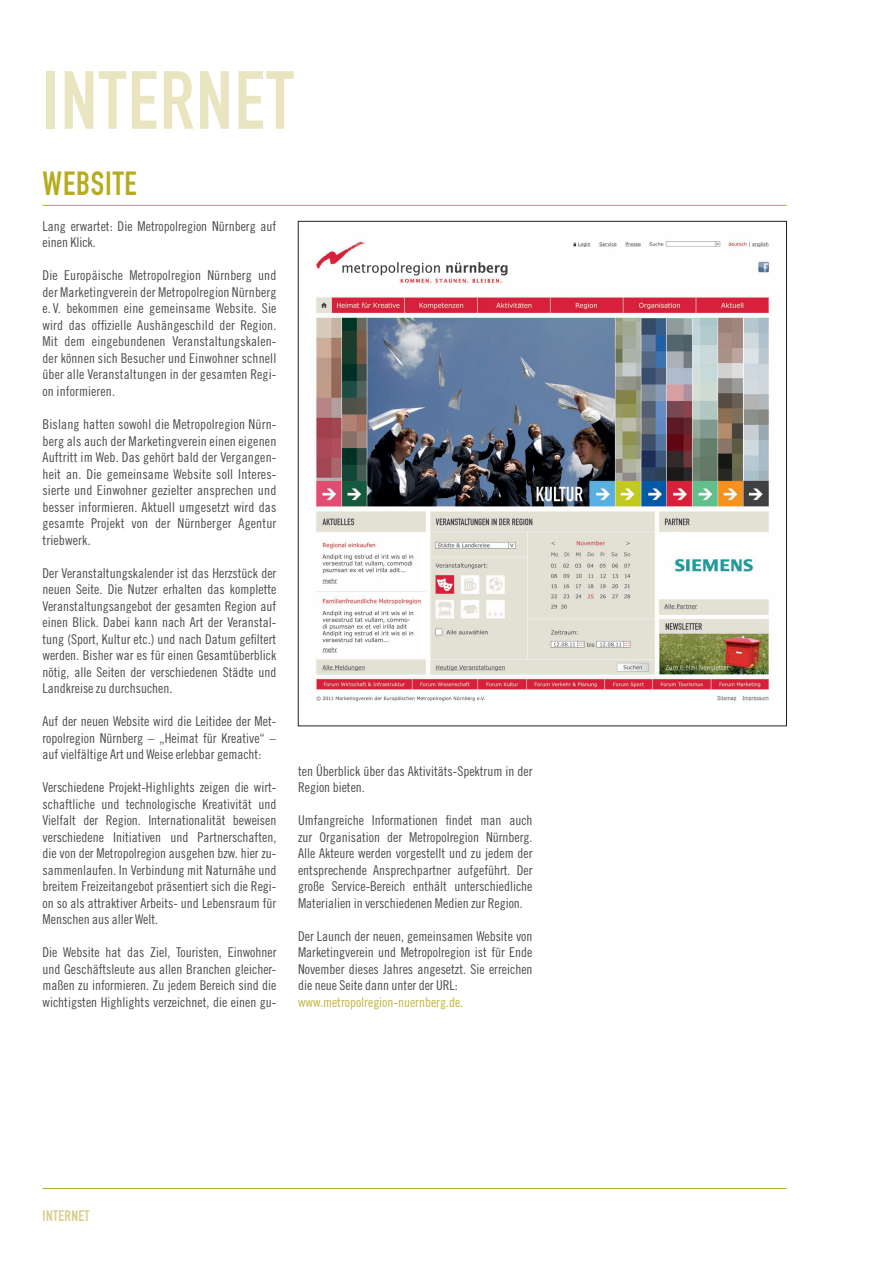
<style>
.page{position:relative;width:893px;height:1263px;background:#fff}
.page>*{position:absolute;margin:0;border:0;box-sizing:border-box;transform-origin:0 0}
.t1{font:81px "DIN Engschrift LT";letter-spacing:.025em;color:#eae5c1}
.t2{font:33px "DIN Engschrift LT";letter-spacing:.025em;color:#b7ab20}
.t3{font:15px "DIN Engschrift LT";letter-spacing:.025em;color:#d7ce8b}
.t4{font:13.5px/16.5px "Trade Gothic LT Cond Eighteen";color:#4b4c4d;text-align:justify}
.t5{font:13.5px "Trade Gothic LT Cond Eighteen";color:#c0b441}
</style>
<div class="page">
<img style="left:315px;top:241px;width:455px;height:461px">
<hr style="left:43px;top:1188px;width:744px;height:1px;background:#b7ab20">
<hr style="left:43px;top:205px;width:744px;height:1px;background:#b7ab20">
<h1 class="t1" style="left:43px;top:53px;width:252px">INTERNET</h1>
<h2 class="t2" style="left:43px;top:164px;width:96px">WEBSITE</h2>
<p class="t4" style="left:43px;top:218px;width:235px">Lang erwartet: Die Metropolregion Nürnberg auf einen Klick.</p>
<p class="t4" style="left:43px;top:267px;width:235px">Die Europäische Metropolregion Nürnberg und der Marketingverein der Metropolregion Nürnberg e. V. bekommen eine gemeinsame Website. Sie wird das offizielle Aushängeschild der Region.<br>Mit dem eingebundenen Veranstaltungskalen&shy;der können sich Besucher und Einwohner schnell über alle Veranstaltungen in der gesamten Regi&shy;on informieren.</p>
<p class="t4" style="left:43px;top:416px;width:235px">Bislang hatten sowohl die Metropolregion Nürn&shy;berg als auch der Marketingverein einen eigenen Auftritt im Web. Das gehört bald der Vergangen&shy;heit an. Die gemeinsame Website soll Interes&shy;sierte und Einwohner gezielter ansprechen und besser informieren. Aktuell umgesetzt wird das gesamte Projekt von der Nürnberger Agentur triebwerk.</p>
<p class="t4" style="left:43px;top:564px;width:235px">Der Veranstaltungskalender ist das Herzstück der neuen Seite. Die Nutzer erhalten das komplette Veranstaltungsangebot der gesamten Region auf einen Blick. Dabei kann nach Art der Veranstal&shy;tung (Sport, Kultur etc.) und nach Datum gefiltert werden. Bisher war es für einen Gesamtüberblick nötig, alle Seiten der verschiedenen Städte und Landkreise zu durchsuchen.</p>
<p class="t4" style="left:43px;top:713px;width:235px">Auf der neuen Website wird die Leitidee der Met&shy;ropolregion Nürnberg – „Heimat für Kreative“ – auf vielfältige Art und Weise erlebbar gemacht:</p>
<p class="t4" style="left:43px;top:779px;width:235px">Verschiedene Projekt-Highlights zeigen die wirt&shy;schaftliche und technologische Kreativität und Vielfalt der Region. Internationalität beweisen verschiedene Initiativen und Partnerschaften, die von der Metropolregion ausgehen bzw. hier zu&shy;sammenlaufen. In Verbindung mit Naturnähe und breitem Freizeitangebot präsentiert sich die Regi&shy;on so als attraktiver Arbeits- und Lebensraum für Menschen aus aller Welt.</p>
<p class="t4" style="left:43px;top:944px;width:235px">Die Website hat das Ziel, Touristen, Einwohner und Geschäftsleute aus allen Branchen gleicher&shy;maßen zu informieren. Zu jedem Bereich sind die wichtigsten Highlights verzeichnet, die einen gu-</p>
<p class="t4" style="left:298px;top:762px;width:236px">ten Überblick über das Aktivitäts-Spektrum in der<br>Region bieten.</p>
<p class="t4" style="left:298px;top:812px;width:236px">Umfangreiche Informationen findet man auch zur Organisation der Metropolregion Nürnberg.<br>Alle Akteure werden vorgestellt und zu jedem der entsprechende Ansprechpartner aufgeführt. Der große Service-Bereich enthält unterschiedliche Materialien in verschiedenen Medien zur Region.</p>
<p class="t4" style="left:298px;top:927px;width:236px">Der Launch der neuen, gemeinsamen Website von Marketingverein und Metropolregion ist für Ende November dieses Jahres angesetzt. Sie erreichen die neue Seite dann unter der URL:</p>
<p class="t5" style="left:298px;top:994px;width:167px">www.metropolregion-nuernberg.de.</p>
<p class="t3" style="left:43px;top:1207px;width:48px">INTERNET</p>
</div>
